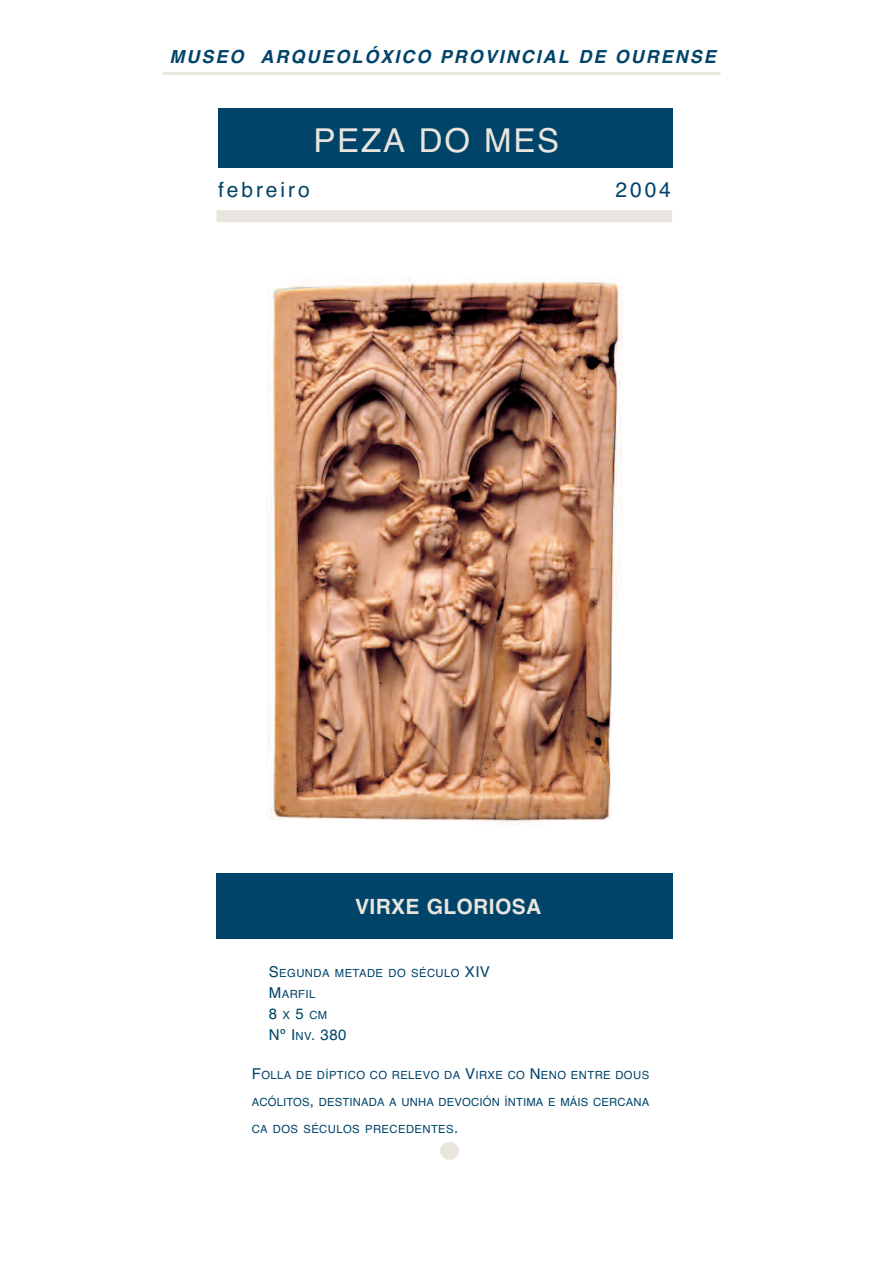
<style>
.page{position:relative;width:893px;height:1263px;background:#fff}
.page>*{position:absolute;margin:0;border:0;box-sizing:border-box;transform-origin:0 0}
.t1{font:33px "Helvetica";letter-spacing:.055em;color:#e9e5de}
.t2{font:700 21px "Helvetica";letter-spacing:.015em;color:#e9e5de}
.t3{font:21px "Helvetica";letter-spacing:.14em;color:#00446a}
.t4{font:italic 700 18px "Helvetica";color:#00446a}
.t5{font:15px "Helvetica";color:#00446a}
.t6{font:11.25px/21px "Helvetica";letter-spacing:.035em;color:#00446a}
.t7{font:11.25px "Helvetica";letter-spacing:.015em;color:#00446a}
.s1{font-size:15px}
.s2{font-size:11.25px}
</style>
<div class="page">
<div style="left:218px;top:109px;width:454px;height:59px;background:#00446a"></div>
<div style="left:216px;top:873px;width:457px;height:65px;background:#00446a"></div>
<div style="left:217px;top:210px;width:455px;height:12px;background:#e9e5de"></div>
<hr style="left:163px;top:72px;width:557px;height:3px;background:#e9e5de">
<img style="left:267px;top:278px;width:356px;height:547px">
<div style="left:440px;top:1142px;width:19px;height:18px;background:#e9e5de;border-radius:50%"></div>
<h3 class="t4" style="left:169px;top:46px;width:554px">MUSEO ARQUEOLÓXICO PROVINCIAL DE OURENSE</h3>
<h1 class="t1" style="left:313px;top:121px;width:247px">PEZA DO MES</h1>
<h2 class="t3" style="left:218px;top:178px;width:93px">febreiro</h2>
<h2 class="t3" style="left:615px;top:178px;width:57px">2004</h2>
<h2 class="t2" style="left:355px;top:894px;width:188px">VIRXE GLORIOSA</h2>
<p class="t6" style="left:269px;top:962px;width:223px"><span class="s1">S</span>EGUNDA METADE DO SÉCULO <span class="s1">XIV<br>M</span>ARFIL<br><span class="s1">8</span>X<span class="s1">5</span>CM</p>
<h3 class="t5" style="left:269px;top:1026px;width:79px">Nº I<span class="s2">NV</span>. 380</h3>
<p class="t6" style="left:252px;top:1065px;width:399px"><span class="s1">F</span>OLLA DE DÍPTICO CO RELEVO DA <span class="s1">V</span>IRXE CO <span class="s1">N</span>ENO ENTRE DOUS</p>
<p class="t7" style="left:252px;top:1096px;width:399px">ACÓLITOS<span class="s1">,</span> DESTINADA A UNHA DEVOCIÓN ÍNTIMA E MÁIS CERCANA</p>
<p class="t6" style="left:252px;top:1119px;width:208px">CA DOS SÉCULOS PRECEDENTES<span class="s1">.</span></p>
</div>
